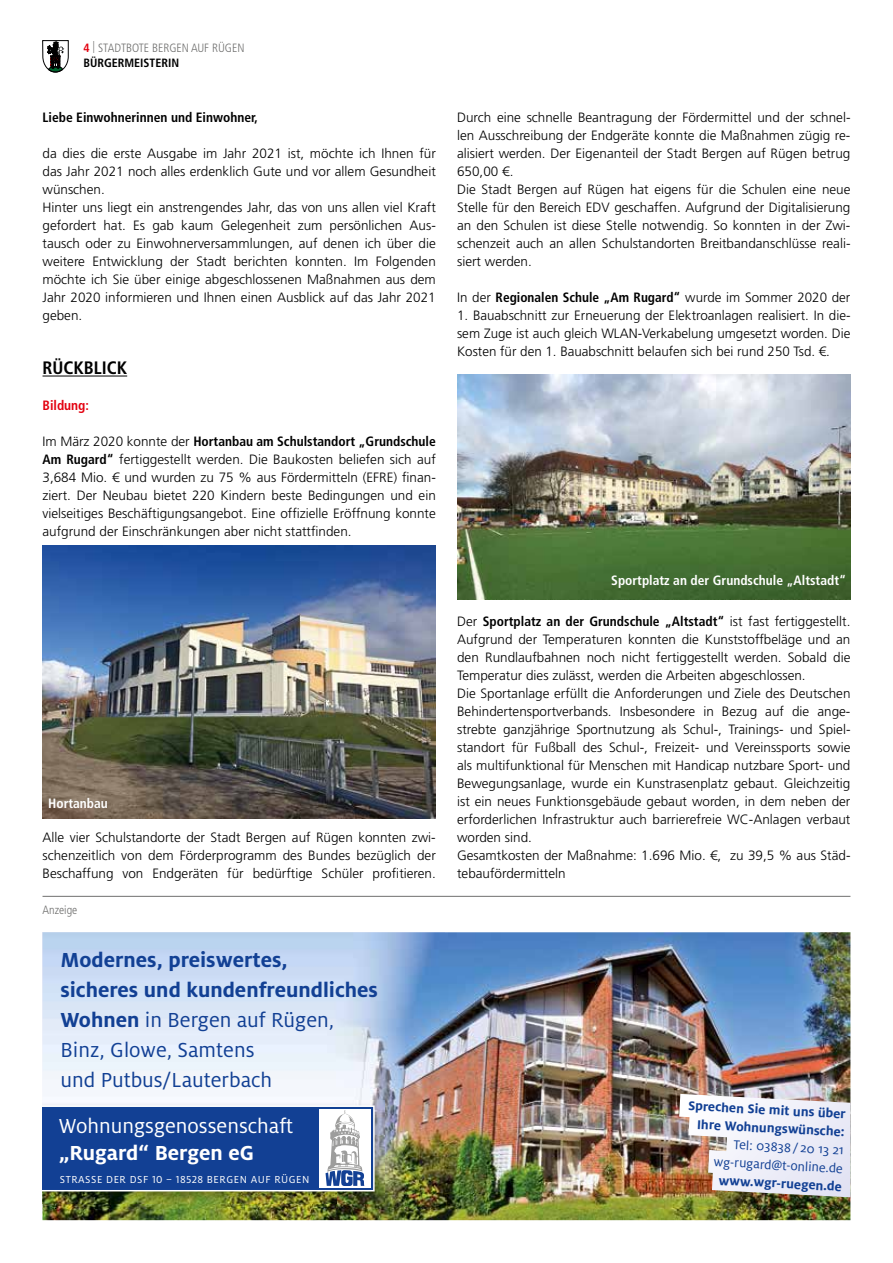
<style>
.page{position:relative;width:893px;height:1263px;background:#fff}
.page>*{position:absolute;margin:0;border:0;box-sizing:border-box;transform-origin:0 0}
.t1{font:700 22.5px/30px "Milo OT";color:#124094}
.t2{font:22.5px "Milo OT";color:#fff}
.t3{font:700 22.5px "Milo OT";color:#fff}
.t4{font:700 condensed 18px "Frutiger LT";color:#000}
.t5{font:700 14.1px/18.1px "Milo OT";color:#124094;text-align:right}
.t6{font:14.1px/18.1px "Milo OT";color:#124094;text-align:right}
.t7{font:300 13.5px/18px "Frutiger LT";color:#000}
.t8{font:700 condensed 13.5px "Frutiger LT";color:#000}
.t9{font:700 condensed 13.5px "Frutiger LT";color:#fff}
.t10{font:700 condensed 13.5px "Frutiger LT";color:#e3000f}
.t11{font:300 condensed 12px/15px "Frutiger LT";color:#6f6f6e}
.t12{font:11.25px "Milo OT";letter-spacing:.05em;color:#fff}
.s1{font-weight:700;color:#e3000f}
.s2{font-weight:700;color:#000}
.s3{font-weight:700;font-stretch:condensed}
.s4{font-weight:400}
.s5{font-weight:300;font-stretch:normal}
</style>
<div class="page">
<svg style="left:42px;top:40px;width:27px;height:32px"></svg>
<img style="left:43px;top:932px;width:807px;height:288px">
<img style="left:43px;top:1101px;width:342px;height:103px">
<svg style="left:43px;top:1105px;width:332px;height:86px;background:#375da3"></svg>
<img style="left:679px;top:1094px;width:171px;height:103px">
<hr style="left:43px;top:896px;width:807px;height:1px;background:#6f6f6e">
<hr style="left:43px;top:376px;width:84px;height:1px;background:#000">
<img style="left:457px;top:374px;width:393px;height:225px">
<img style="left:43px;top:546px;width:393px;height:273px">
<p class="t11" style="left:83px;top:40px;width:163px"><span class="s1">4</span> | STADTBOTE BERGEN AUF RÜGEN<br><span class="s2">BÜRGERMEISTERIN</span></p>
<p class="t8" style="left:43px;top:109px;width:217px">Liebe Einwohnerinnen und Einwohner,</p>
<p class="t7" style="left:43px;top:145px;width:395px">da dies die erste Ausgabe im Jahr 2021 ist, möchte ich Ihnen für das Jahr 2021 noch alles erdenklich Gute und vor allem Gesundheit wünschen.<br>Hinter uns liegt ein anstrengendes Jahr, das von uns allen viel Kraft gefordert hat. Es gab kaum Gelegenheit zum persönlichen Aus&shy;tausch oder zu Einwohnerversammlungen, auf denen ich über die weitere Entwicklung der Stadt berichten konnten. Im Folgenden möchte ich Sie über einige abgeschlossenen Maßnahmen aus dem Jahr 2020 informieren und Ihnen einen Ausblick auf das Jahr 2021 geben.</p>
<h2 class="t4" style="left:43px;top:357px;width:86px">RÜCKBLICK</h2>
<p class="t10" style="left:43px;top:397px;width:48px">Bildung:</p>
<p class="t7" style="left:43px;top:433px;width:395px;text-align:justify">Im März 2020 konnte der <span class="s3">Hortanbau am Schulstandort „Grundschule Am Rugard“</span> fertiggestellt werden. Die Baukosten beliefen sich auf 3,684 Mio. € und wurden zu 75 % aus Fördermitteln (EFRE) finan&shy;ziert. Der Neubau bietet 220 Kindern beste Bedingungen und ein vielseitiges Beschäftigungsangebot. Eine offizielle Eröffnung konnte aufgrund der Einschränkungen aber nicht stattfinden.</p>
<p class="t9" style="left:48px;top:795px;width:61px">Hortanbau</p>
<p class="t7" style="left:43px;top:829px;width:395px;text-align:justify">Alle vier Schulstandorte der Stadt Bergen auf Rügen konnten zwi&shy;schenzeitlich von dem Förderprogramm des Bundes bezüglich der Beschaffung von Endgeräten für bedürftige Schüler profitieren.</p>
<p class="t11" style="left:43px;top:903px;width:36px">Anzeige</p>
<h1 class="t1" style="left:60px;top:945px;width:319px">Modernes, preiswertes,<br>sicheres und kundenfreundliches<br>Wohnen <span class="s4">in Bergen auf Rügen,<br>Binz, Glowe, Samtens<br>und Putbus/Lauterbach</span></h1>
<h1 class="t2" style="left:59px;top:1112px;width:236px">Wohnungsgenossenschaft</h1>
<h1 class="t3" style="left:59px;top:1139px;width:197px">„Rugard“ Bergen eG</h1>
<p class="t12" style="left:60px;top:1173px;width:251px">STRASSE DER DSF 10 – 18528 BERGEN AUF RÜGEN</p>
<p class="t7" style="left:457px;top:109px;width:395px">Durch eine schnelle Beantragung der Fördermittel und der schnel&shy;len Ausschreibung der Endgeräte konnte die Maßnahmen zügig re&shy;alisiert werden. Der Eigenanteil der Stadt Bergen auf Rügen betrug 650,00 €.<br>Die Stadt Bergen auf Rügen hat eigens für die Schulen eine neue Stelle für den Bereich EDV geschaffen. Aufgrund der Digitalisierung an den Schulen ist diese Stelle notwendig. So konnten in der Zwi&shy;schenzeit auch an allen Schulstandorten Breitbandanschlüsse reali&shy;siert werden.</p>
<p class="t8" style="left:457px;top:289px;width:395px"><span class="s5">In der</span> Regionalen Schule „Am Rugard“ <span class="s5">wurde im Sommer 2020 der</span></p>
<p class="t7" style="left:457px;top:307px;width:395px;text-align:justify">1. Bauabschnitt zur Erneuerung der Elektroanlagen realisiert. In die&shy;sem Zuge ist auch gleich WLAN-Verkabelung umgesetzt worden. Die Kosten für den 1. Bauabschnitt belaufen sich bei rund 250 Tsd. €.</p>
<p class="t9" style="left:611px;top:572px;width:236px">Sportplatz an der Grundschule „Altstadt“</p>
<p class="t7" style="left:457px;top:613px;width:395px">Der <span class="s3">Sportplatz an der Grundschule „Altstadt“</span> ist fast fertiggestellt.<br>Aufgrund der Temperaturen konnten die Kunststoffbeläge und an den Rundlaufbahnen noch nicht fertiggestellt werden. Sobald die Temperatur dies zulässt, werden die Arbeiten abgeschlossen.<br>Die Sportanlage erfüllt die Anforderungen und Ziele des Deutschen Behindertensportverbands. Insbesondere in Bezug auf die ange&shy;strebte ganzjährige Sportnutzung als Schul-, Trainings- und Spiel&shy;standort für Fußball des Schul-, Freizeit- und Vereinssports sowie als multifunktional für Menschen mit Handicap nutzbare Sport- und Bewegungsanlage, wurde ein Kunstrasenplatz gebaut. Gleichzeitig ist ein neues Funktionsgebäude gebaut worden, in dem neben der erforderlichen Infrastruktur auch barrierefreie WC-Anlagen verbaut worden sind.<br>Gesamtkosten der Maßnahme: 1.696 Mio. €, zu 39,5 % aus Städ&shy;tebaufördermitteln</p>
<p class="t5" style="left:689px;top:1096px;width:162px;rotate:3deg">Sprechen Sie mit uns über<br>Ihre Wohnungswünsche:</p>
<p class="t6" style="left:715px;top:1134px;width:131px;rotate:3deg">Tel:03838 / 20 13 21<br>w g-rugard@ t-online.de</p>
<p class="t5" style="left:719px;top:1171px;width:125px;rotate:3deg">www.wgr-ruegen.de</p>
</div>
